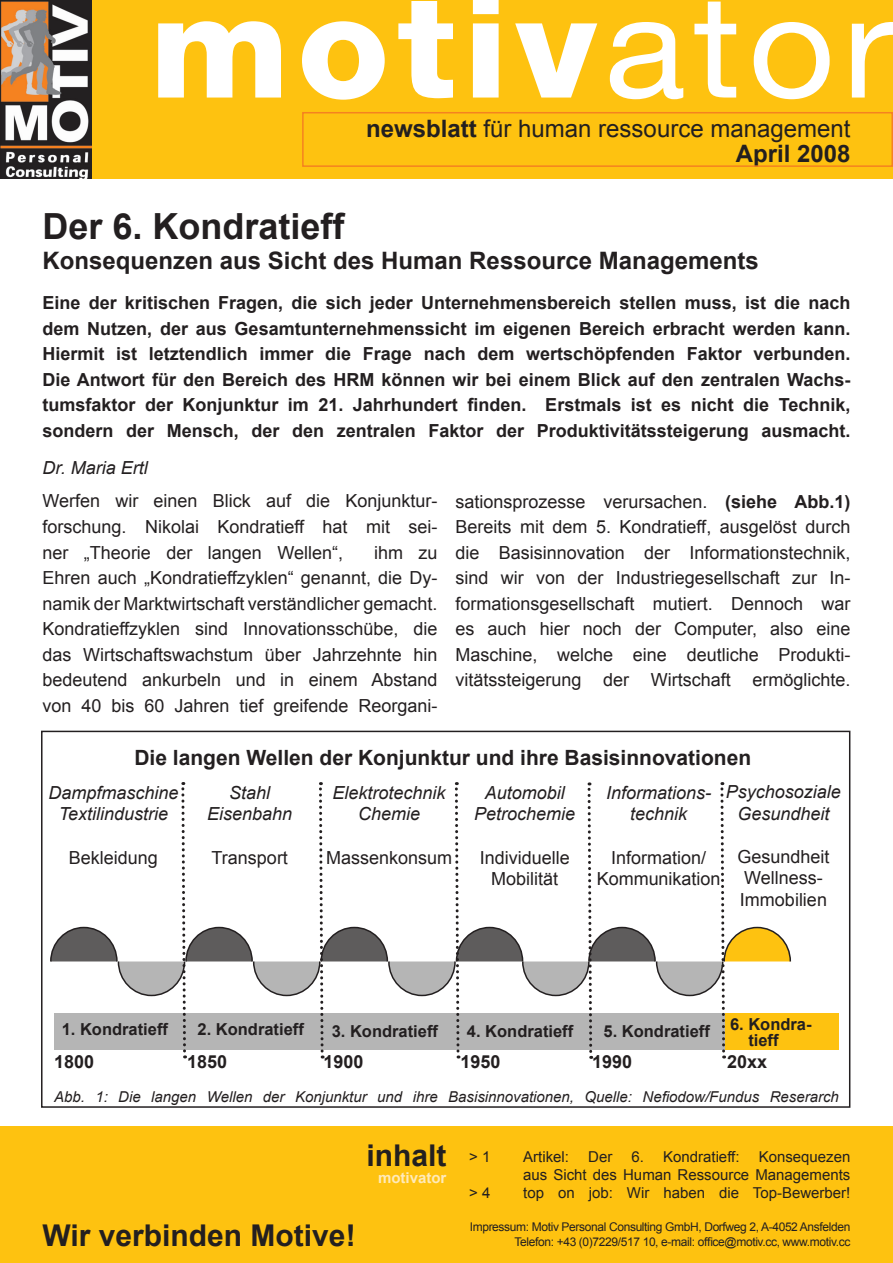
<style>
.page{position:relative;width:893px;height:1263px;background:#fff}
.page>*{position:absolute;margin:0;border:0;box-sizing:border-box;transform-origin:0 0}
.t1{font:700 36px "Arial";color:#231f20}
.t2{font:700 30px "Arial";color:#231f20}
.t3{font:700 24px "Arial";color:#231f20}
.t4{font:24px/25.5px "Arial";color:#231f20;text-align:right}
.t5{font:700 21px "Arial";color:#231f20}
.t6{font:18px/25.5px "Arial";color:#231f20;text-align:justify}
.t7{font:700 18px/25.5px "Arial";color:#231f20;text-align:justify}
.t8{font:italic 18px/21.6px "Arial";color:#231f20;text-align:center}
.t9{font:700 16.5px "Arial";color:#231f20}
.t10{font:15px/18px "Arial";color:#231f20;text-align:right}
.t11{font:italic 15px "Arial";color:#231f20}
.t12{font:700 15px "Arial";color:#feeaba}
.t13{font:12px/14.4px "Arial";letter-spacing:-.03em;color:#231f20;text-align:right}
.s1{font-weight:700}
</style>
<div class="page">
<div style="left:0;top:0;width:893px;height:179px;background:#fec210"></div>
<svg style="left:158px;top:21px;width:123px;height:77px"></svg>
<svg style="left:302px;top:21px;width:83px;height:79px"></svg>
<svg style="left:398px;top:1px;width:55px;height:97px"></svg>
<svg style="left:473px;top:0;width:26px;height:98px"></svg>
<svg style="left:515px;top:23px;width:82px;height:75px"></svg>
<svg style="left:610px;top:22px;width:73px;height:77px"></svg>
<svg style="left:694px;top:2px;width:42px;height:96px"></svg>
<svg style="left:754px;top:22px;width:76px;height:77px"></svg>
<svg style="left:852px;top:22px;width:41px;height:76px"></svg>
<img style="left:0;top:0;width:91px;height:179px">
<div style="left:0;top:1127px;width:893px;height:136px;background:#fec210"></div>
<div style="left:302px;top:112px;width:591px;height:55px;border:2px solid #f58220"></div>
<div style="left:41px;top:731px;width:809px;height:377px;border:2px solid #231f20"></div>
<div style="left:724px;top:1013px;width:115px;height:37px;background:#fec210"></div>
<svg style="left:50px;top:782px;width:741px;height:277px"></svg>
<h3 class="t4" style="left:366px;top:115px;width:486px"><span class="s1">newsblatt</span> für human ressource management<br><span class="s1">April 2008</span></h3>
<h1 class="t1" style="left:43px;top:206px;width:304px">Der 6. Kondratieff</h1>
<h3 class="t3" style="left:43px;top:247px;width:718px">Konsequenzen aus Sicht des Human Ressource Managements</h3>
<p class="t7" style="left:43px;top:290px;width:809px">Eine der kritischen Fragen, die sich jeder Unternehmensbereich stellen muss, ist die nach dem Nutzen, der aus Gesamtunternehmenssicht im eigenen Bereich erbracht werden kann.<br>Hiermit ist letztendlich immer die Frage nach dem wertschöpfenden Faktor verbunden.<br>Die Antwort für den Bereich des HRM können wir bei einem Blick auf den zentralen Wachs&shy;tumsfaktor der Konjunktur im 21. Jahrhundert finden. Erstmals ist es nicht die Technik, sondern der Mensch, der den zentralen Faktor der Produktivitätssteigerung ausmacht.</p>
<p class="t8" style="left:43px;top:457px;width:107px">Dr. Maria Ertl</p>
<p class="t6" style="left:43px;top:488px;width:396px">Werfen wir einen Blick auf die Konjunktur&shy;forschung. Nikolai Kondratieff hat mit sei&shy;ner „Theorie der langen Wellen“,</p>
<p class="t6" style="left:455px;top:488px;width:396px">sationsprozesse verursachen. <span class="s1">(siehe Abb.1)<br></span>Bereits mit dem 5. Kondratieff, ausgelöst durch die Basisinnovation der Informationstechnik, sind wir von der Industriegesellschaft zur In&shy;formationsgesellschaft mutiert. Dennoch war es auch hier noch der Computer, also eine Maschine, welche eine deutliche Produkti&shy;vitätssteigerung der Wirtschaft ermöglichte.</p>
<p class="t6" style="left:43px;top:539px;width:396px;text-indent:331px">ihm zu Ehren auch „Kondratieffzyklen“ genannt, die Dy&shy;namik der Marktwirtschaft verständlicher gemacht.<br>Kondratieffzyklen sind Innovationsschübe, die das Wirtschaftswachstum über Jahrzehnte hin bedeutend ankurbeln und in einem Abstand von 40 bis 60 Jahren tief greifende Reorgani-</p>
<p class="t5" style="left:134px;top:746px;width:618px">Die langen Wellen der Konjunktur und ihre Basisinnovationen</p>
<p class="t8" style="left:48px;top:782px;width:132px">Dampfmaschine<br>Textilindustrie</p>
<p class="t6" style="left:69px;top:844px;width:91px">Bekleidung</p>
<p class="t8" style="left:207px;top:782px;width:87px">Stahl<br>Eisenbahn</p>
<p class="t6" style="left:212px;top:844px;width:78px">Transport</p>
<p class="t8" style="left:332px;top:782px;width:115px">Elektrotechnik<br>Chemie</p>
<p class="t6" style="left:326px;top:844px;width:128px">Massenkonsum</p>
<p class="t8" style="left:474px;top:782px;width:103px">Automobil<br>Petrochemie</p>
<p class="t6" style="left:480px;top:846px;width:92px;line-height:21.6px;text-align:center">Individuelle<br>Mobilität</p>
<p class="t8" style="left:726px;top:781px;width:117px">Psychosoziale<br>Gesundheit</p>
<p class="t6" style="left:737px;top:846px;width:94px;line-height:21.6px;text-align:left">Gesundheit<br>Wellness-<br>Immobilien</p>
<p class="t8" style="left:606px;top:782px;width:107px">Informations&shy;technik</p>
<p class="t6" style="left:597px;top:846px;width:125px;line-height:21.6px;text-align:center">Information/<br>Kommunikation</p>
<p class="t9" style="left:62px;top:1020px;width:108px">1. Kondratieff</p>
<p class="t9" style="left:198px;top:1020px;width:108px">2. Kondratieff</p>
<p class="t9" style="left:332px;top:1022px;width:108px">3. Kondratieff</p>
<p class="t9" style="left:467px;top:1022px;width:108px">4. Kondratieff</p>
<p class="t9" style="left:603px;top:1022px;width:210px">5. Kondratieff 6. Kondra-</p>
<p class="t9" style="left:748px;top:1031px;width:32px">tieff</p>
<p class="t7" style="left:54px;top:1049px;width:42px">1800</p>
<p class="t7" style="left:187px;top:1049px;width:42px">1850</p>
<p class="t7" style="left:324px;top:1049px;width:42px">1900</p>
<p class="t7" style="left:460px;top:1049px;width:42px">1950</p>
<p class="t7" style="left:592px;top:1049px;width:42px">1990</p>
<p class="t7" style="left:727px;top:1049px;width:42px">20xx</p>
<p class="t11" style="left:54px;top:1088px;width:786px">Abb. 1: Die langen Wellen der Konjunktur und ihre Basisinnovationen, Quelle: Nefiodow/Fundus Reserarch</p>
<h2 class="t2" style="left:366px;top:1138px;width:82px">inhalt</h2>
<p class="t12" style="left:378px;top:1169px;width:70px">motivator</p>
<h2 class="t2" style="left:43px;top:1218px;width:315px">Wir verbinden Motive!</h2>
<p class="t10" style="left:469px;top:1148px;width:23px">&gt; 1</p>
<p class="t10" style="left:523px;top:1148px;width:47px">Artikel:</p>
<p class="t10" style="left:588px;top:1148px;width:26px">Der</p>
<p class="t10" style="left:631px;top:1148px;width:110px">6. Kondratieff:</p>
<p class="t10" style="left:523px;top:1148px;width:329px">Konsequezen<br>aus Sicht des Human Ressource Managements</p>
<p class="t10" style="left:469px;top:1184px;width:23px">&gt; 4</p>
<p class="t10" style="left:523px;top:1184px;width:329px">top on job: Wir haben die Top-Bewerber!</p>
<p class="t13" style="left:470px;top:1220px;width:382px">Impressum: Motiv Personal Consulting GmbH, Dorfweg 2, A-4052 Ansfelden<br>Telefon: +43 (0)7229/517 10, e-mail: office@motiv.cc, www.motiv.cc</p>
</div>
